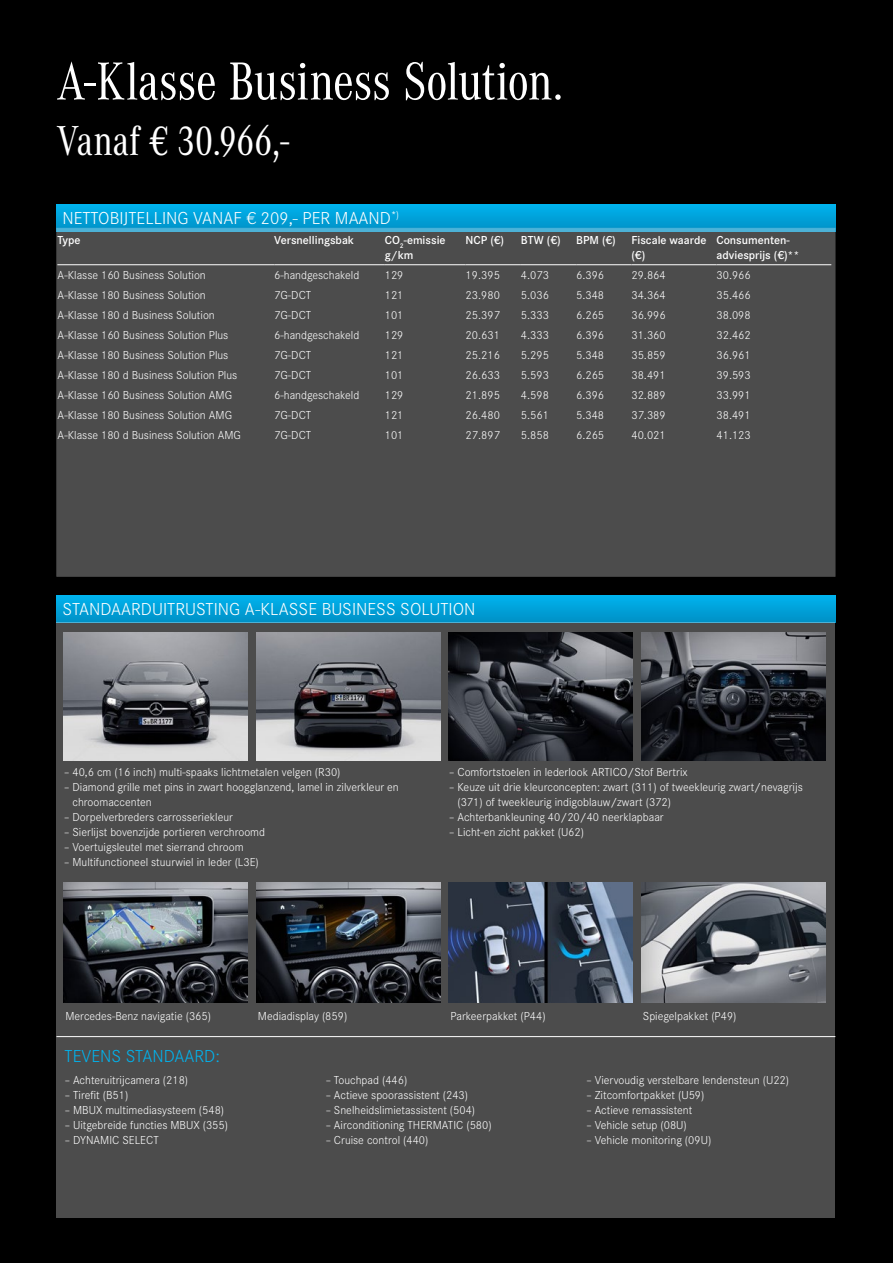
<style>
.page{position:relative;width:893px;height:1263px;background:#000}
.page>*{position:absolute;margin:0;border:0;box-sizing:border-box;transform-origin:0 0}
.Titel{font:55.5px "Corporate A Con";letter-spacing:-.015em;color:#fff}
.Subtitel{font:43.5px "Corporate A Con";letter-spacing:-.01em;color:#fff}
.t1{font:300 18px "Corporate S";color:#fff}
.t2{font:300 18px "Corporate S";color:#00b4ef}
.type_tabel{font:300 12px/15px "Corporate S";color:#fff}
.header_tabel{font:600 12px/14.4px "Corporate S";color:#fff}
</style>
<div class="page">
<svg style="left:56px;top:204px;width:779px;height:24px"></svg>
<svg style="left:56px;top:595px;width:779px;height:27px"></svg>
<div style="left:56px;top:228px;width:779px;height:349px;background:#4c4c4c"></div>
<div style="left:56px;top:622px;width:779px;height:595px;background:#4c4c4c"></div>
<img style="left:64px;top:633px;width:184px;height:127px">
<img style="left:256px;top:633px;width:184px;height:127px">
<img style="left:449px;top:633px;width:184px;height:127px">
<img style="left:641px;top:633px;width:184px;height:127px">
<hr style="left:57px;top:264px;width:217px;height:1px;background:#fff">
<hr style="left:274px;top:264px;width:111px;height:1px;background:#fff">
<hr style="left:385px;top:264px;width:81px;height:1px;background:#fff">
<hr style="left:466px;top:264px;width:55px;height:1px;background:#fff">
<hr style="left:521px;top:264px;width:55px;height:1px;background:#fff">
<hr style="left:576px;top:264px;width:55px;height:1px;background:#fff">
<hr style="left:631px;top:264px;width:85px;height:1px;background:#fff">
<hr style="left:716px;top:264px;width:115px;height:1px;background:#fff">
<img style="left:64px;top:882px;width:184px;height:120px">
<img style="left:256px;top:882px;width:184px;height:120px">
<img style="left:449px;top:882px;width:184px;height:120px">
<img style="left:641px;top:882px;width:184px;height:120px">
<hr style="left:56px;top:1036px;width:779px;height:1px;background:#fff">
<p class="Titel" style="left:56px;top:51px;width:508px">A-Klasse Business Solution.</p>
<p class="Subtitel" style="left:56px;top:117px;width:235px">Vanaf € 30.966,-</p>
<p class="t1" style="left:62px;top:205px;width:338px">NETTOBIJTELLING VANAF € 209,- PER MAAND<sup>*)</sup></p>
<p class="header_tabel" style="left:57px;top:233px;width:25px">Type</p>
<p class="header_tabel" style="left:274px;top:233px;width:81px">Versnellingsbak</p>
<p class="header_tabel" style="left:385px;top:233px;width:62px">CO<sub>2</sub>-emissie g/km</p>
<p class="header_tabel" style="left:466px;top:233px;width:40px">NCP (€)</p>
<p class="header_tabel" style="left:521px;top:233px;width:41px">BTW (€)</p>
<p class="header_tabel" style="left:576px;top:233px;width:41px">BPM (€)</p>
<p class="header_tabel" style="left:631px;top:233px;width:76px">Fiscale waarde (€)</p>
<p class="header_tabel" style="left:716px;top:233px;width:85px">Consumenten&shy;adviesprijs (€)**</p>
<p class="type_tabel" style="left:57px;top:267px;width:150px">A-Klasse 160 Business Solution</p>
<p class="type_tabel" style="left:274px;top:267px;width:87px">6-handgeschakeld</p>
<p class="type_tabel" style="left:385px;top:267px;width:20px">129</p>
<p class="type_tabel" style="left:466px;top:267px;width:36px">19.395</p>
<p class="type_tabel" style="left:521px;top:267px;width:30px">4.073</p>
<p class="type_tabel" style="left:576px;top:267px;width:30px">6.396</p>
<p class="type_tabel" style="left:631px;top:267px;width:36px">29.864</p>
<p class="type_tabel" style="left:716px;top:267px;width:36px">30.966</p>
<p class="type_tabel" style="left:57px;top:287px;width:150px">A-Klasse 180 Business Solution</p>
<p class="type_tabel" style="left:274px;top:287px;width:39px">7G-DCT</p>
<p class="type_tabel" style="left:385px;top:287px;width:20px">121</p>
<p class="type_tabel" style="left:466px;top:287px;width:36px">23.980</p>
<p class="type_tabel" style="left:521px;top:287px;width:30px">5.036</p>
<p class="type_tabel" style="left:576px;top:287px;width:30px">5.348</p>
<p class="type_tabel" style="left:631px;top:287px;width:36px">34.364</p>
<p class="type_tabel" style="left:716px;top:287px;width:36px">35.466</p>
<p class="type_tabel" style="left:57px;top:307px;width:159px">A-Klasse 180 d Business Solution</p>
<p class="type_tabel" style="left:274px;top:307px;width:39px">7G-DCT</p>
<p class="type_tabel" style="left:385px;top:307px;width:20px">101</p>
<p class="type_tabel" style="left:466px;top:307px;width:36px">25.397</p>
<p class="type_tabel" style="left:521px;top:307px;width:30px">5.333</p>
<p class="type_tabel" style="left:576px;top:307px;width:30px">6.265</p>
<p class="type_tabel" style="left:631px;top:307px;width:36px">36.996</p>
<p class="type_tabel" style="left:716px;top:307px;width:36px">38.098</p>
<p class="type_tabel" style="left:57px;top:327px;width:172px">A-Klasse 160 Business Solution Plus</p>
<p class="type_tabel" style="left:274px;top:327px;width:87px">6-handgeschakeld</p>
<p class="type_tabel" style="left:385px;top:327px;width:20px">129</p>
<p class="type_tabel" style="left:466px;top:327px;width:36px">20.631</p>
<p class="type_tabel" style="left:521px;top:327px;width:30px">4.333</p>
<p class="type_tabel" style="left:576px;top:327px;width:30px">6.396</p>
<p class="type_tabel" style="left:631px;top:327px;width:36px">31.360</p>
<p class="type_tabel" style="left:716px;top:327px;width:36px">32.462</p>
<p class="type_tabel" style="left:57px;top:347px;width:172px">A-Klasse 180 Business Solution Plus</p>
<p class="type_tabel" style="left:274px;top:347px;width:39px">7G-DCT</p>
<p class="type_tabel" style="left:385px;top:347px;width:20px">121</p>
<p class="type_tabel" style="left:466px;top:347px;width:36px">25.216</p>
<p class="type_tabel" style="left:521px;top:347px;width:30px">5.295</p>
<p class="type_tabel" style="left:576px;top:347px;width:30px">5.348</p>
<p class="type_tabel" style="left:631px;top:347px;width:36px">35.859</p>
<p class="type_tabel" style="left:716px;top:347px;width:36px">36.961</p>
<p class="type_tabel" style="left:57px;top:367px;width:181px">A-Klasse 180 d Business Solution Plus</p>
<p class="type_tabel" style="left:274px;top:367px;width:39px">7G-DCT</p>
<p class="type_tabel" style="left:385px;top:367px;width:20px">101</p>
<p class="type_tabel" style="left:466px;top:367px;width:36px">26.633</p>
<p class="type_tabel" style="left:521px;top:367px;width:30px">5.593</p>
<p class="type_tabel" style="left:576px;top:367px;width:30px">6.265</p>
<p class="type_tabel" style="left:631px;top:367px;width:36px">38.491</p>
<p class="type_tabel" style="left:716px;top:367px;width:36px">39.593</p>
<p class="type_tabel" style="left:57px;top:387px;width:176px">A-Klasse 160 Business Solution AMG</p>
<p class="type_tabel" style="left:274px;top:387px;width:87px">6-handgeschakeld</p>
<p class="type_tabel" style="left:385px;top:387px;width:20px">129</p>
<p class="type_tabel" style="left:466px;top:387px;width:36px">21.895</p>
<p class="type_tabel" style="left:521px;top:387px;width:30px">4.598</p>
<p class="type_tabel" style="left:576px;top:387px;width:30px">6.396</p>
<p class="type_tabel" style="left:631px;top:387px;width:36px">32.889</p>
<p class="type_tabel" style="left:716px;top:387px;width:36px">33.991</p>
<p class="type_tabel" style="left:57px;top:407px;width:176px">A-Klasse 180 Business Solution AMG</p>
<p class="type_tabel" style="left:274px;top:407px;width:39px">7G-DCT</p>
<p class="type_tabel" style="left:385px;top:407px;width:20px">121</p>
<p class="type_tabel" style="left:466px;top:407px;width:36px">26.480</p>
<p class="type_tabel" style="left:521px;top:407px;width:30px">5.561</p>
<p class="type_tabel" style="left:576px;top:407px;width:30px">5.348</p>
<p class="type_tabel" style="left:631px;top:407px;width:36px">37.389</p>
<p class="type_tabel" style="left:716px;top:407px;width:36px">38.491</p>
<p class="type_tabel" style="left:57px;top:427px;width:185px">A-Klasse 180 d Business Solution AMG</p>
<p class="type_tabel" style="left:274px;top:427px;width:39px">7G-DCT</p>
<p class="type_tabel" style="left:385px;top:427px;width:20px">101</p>
<p class="type_tabel" style="left:466px;top:427px;width:36px">27.897</p>
<p class="type_tabel" style="left:521px;top:427px;width:30px">5.858</p>
<p class="type_tabel" style="left:576px;top:427px;width:30px">6.265</p>
<p class="type_tabel" style="left:631px;top:427px;width:36px">40.021</p>
<p class="type_tabel" style="left:716px;top:427px;width:36px">41.123</p>
<p class="t1" style="left:62px;top:597px;width:414px">STANDAARDUITRUSTING A-KLASSE BUSINESS SOLUTION</p>
<p class="type_tabel" style="left:64px;top:764px;width:278px">– 40,6 cm (16 inch) multi-spaaks lichtmetalen velgen (R30)</p>
<p class="type_tabel" style="left:73px;top:779px;width:328px;text-indent:-9px">– Diamond grille met pins in zwart hoogglanzend, lamel in zilverkleur en chroomaccenten</p>
<p class="type_tabel" style="left:64px;top:809px;width:170px">– Dorpelverbreders carrosseriekleur</p>
<p class="type_tabel" style="left:64px;top:824px;width:203px">– Sierlijst bovenzijde portieren verchroomd</p>
<p class="type_tabel" style="left:64px;top:839px;width:181px">– Voertuigsleutel met sierrand chroom</p>
<p class="type_tabel" style="left:64px;top:854px;width:196px">– Multifunctioneel stuurwiel in leder (L3E)</p>
<p class="type_tabel" style="left:449px;top:764px;width:240px">– Comfortstoelen in lederlook ARTICO/Stof Bertrix</p>
<p class="type_tabel" style="left:457px;top:779px;width:347px;text-indent:-9px">– Keuze uit drie kleurconcepten: zwart (311) of tweekleurig zwart/nevagrijs (371) of tweekleurig indigoblauw/zwart (372)</p>
<p class="type_tabel" style="left:449px;top:809px;width:216px">– Achterbankleuning 40/20/40 neerklapbaar</p>
<p class="type_tabel" style="left:449px;top:824px;width:137px">– Licht-en zicht pakket (U62)</p>
<p class="type_tabel" style="left:65px;top:1008px;width:147px">Mercedes-Benz navigatie (365)</p>
<p class="type_tabel" style="left:258px;top:1008px;width:91px">Mediadisplay (859)</p>
<p class="type_tabel" style="left:450px;top:1008px;width:97px">Parkeerpakket (P44)</p>
<p class="type_tabel" style="left:643px;top:1008px;width:95px">Spiegelpakket (P49)</p>
<p class="t2" style="left:65px;top:1044px;width:157px">TEVENS STANDAARD:</p>
<p class="type_tabel" style="left:65px;top:1072px;width:125px">– Achteruitrijcamera (218)</p>
<p class="type_tabel" style="left:65px;top:1087px;width:65px">– Tirefit (B51)</p>
<p class="type_tabel" style="left:65px;top:1102px;width:161px">– MBUX multimediasysteem (548)</p>
<p class="type_tabel" style="left:65px;top:1117px;width:165px">– Uitgebreide functies MBUX (355)</p>
<p class="type_tabel" style="left:65px;top:1132px;width:96px">– DYNAMIC SELECT</p>
<p class="type_tabel" style="left:325px;top:1072px;width:83px">– Touchpad (446)</p>
<p class="type_tabel" style="left:325px;top:1087px;width:144px">– Actieve spoorassistent (243)</p>
<p class="type_tabel" style="left:325px;top:1102px;width:151px">– Snelheidslimietassistent (504)</p>
<p class="type_tabel" style="left:325px;top:1117px;width:168px">– Airconditioning THERMATIC (580)</p>
<p class="type_tabel" style="left:325px;top:1132px;width:104px">– Cruise control (440)</p>
<p class="type_tabel" style="left:586px;top:1072px;width:204px">– Viervoudig verstelbare lendensteun (U22)</p>
<p class="type_tabel" style="left:586px;top:1087px;width:120px">– Zitcomfortpakket (U59)</p>
<p class="type_tabel" style="left:586px;top:1102px;width:108px">– Actieve remassistent</p>
<p class="type_tabel" style="left:586px;top:1117px;width:102px">– Vehicle setup (08U)</p>
<p class="type_tabel" style="left:586px;top:1132px;width:127px">– Vehicle monitoring (09U)</p>
</div>
